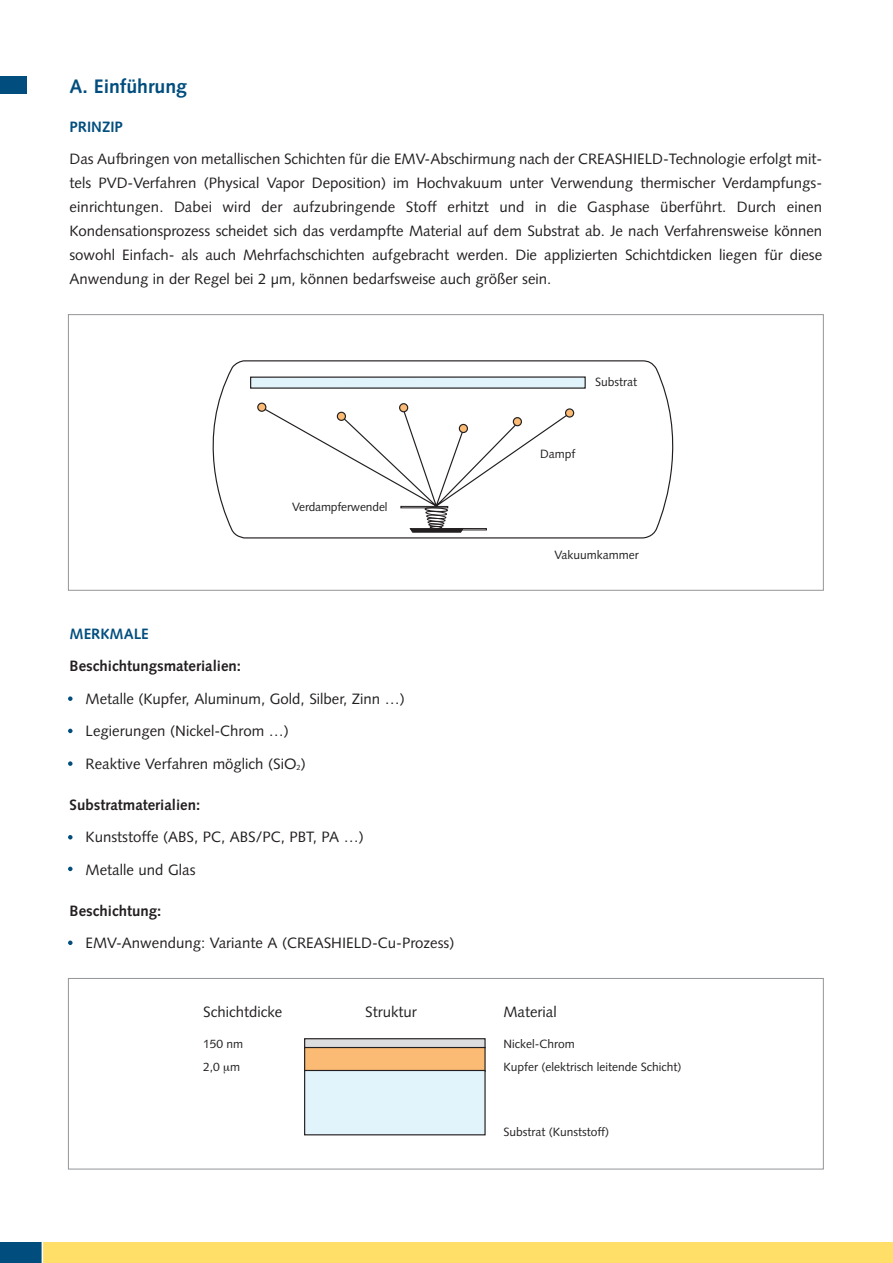
<style>
.page{position:relative;width:893px;height:1263px;background:#fff}
.page>*{position:absolute;margin:0;border:0;box-sizing:border-box;transform-origin:0 0}
.t1{font:700 19.5px "Syntax";color:#004d7e}
.t2{font:15px/24px "Syntax";color:#231f20}
.t3{font:700 15px "Syntax";color:#231f20}
.t4{font:700 15px "Syntax";color:#004d7e}
.t5{font:12px/23.4px "Syntax";color:#231f20}
</style>
<div class="page">
<div style="left:43px;top:1243px;width:850px;height:20px;background:#ffdf68"></div>
<div style="left:0;top:77px;width:26px;height:17px;background:#004d7e"></div>
<svg style="left:212px;top:360px;width:462px;height:179px"></svg>
<svg style="left:250px;top:376px;width:336px;height:13px;background:#bfccd2"></svg>
<svg style="left:258px;top:405px;width:312px;height:128px"></svg>
<div style="left:257px;top:403px;width:9px;height:9px;background:#fcbb74;border:1px solid #231f20;border-radius:50%"></div>
<div style="left:337px;top:412px;width:9px;height:9px;background:#fcbb74;border:1px solid #231f20;border-radius:50%"></div>
<div style="left:399px;top:403px;width:9px;height:9px;background:#fcbb74;border:1px solid #231f20;border-radius:50%"></div>
<div style="left:459px;top:424px;width:9px;height:9px;background:#fcbb74;border:1px solid #231f20;border-radius:50%"></div>
<div style="left:513px;top:417px;width:9px;height:9px;background:#fcbb74;border:1px solid #231f20;border-radius:50%"></div>
<div style="left:565px;top:408px;width:9px;height:10px;background:#fcbb74;border:1px solid #231f20;border-radius:50%"></div>
<svg style="left:68px;top:696px;width:5px;height:5px"></svg>
<svg style="left:68px;top:729px;width:5px;height:4px"></svg>
<svg style="left:68px;top:761px;width:5px;height:5px"></svg>
<svg style="left:68px;top:835px;width:5px;height:4px"></svg>
<svg style="left:68px;top:867px;width:5px;height:4px"></svg>
<svg style="left:68px;top:940px;width:5px;height:5px"></svg>
<div style="left:304px;top:1038px;width:182px;height:10px;background:#dcdddf;border:1px solid #231f20"></div>
<div style="left:304px;top:1047px;width:182px;height:25px;background:#fcbb74;border:1px solid #231f20"></div>
<div style="left:304px;top:1070px;width:182px;height:65px;background:#e1f4fc;border:1px solid #231f20"></div>
<div style="left:68px;top:978px;width:756px;height:191px;border:1px solid #939598"></div>
<div style="left:0;top:1243px;width:42px;height:20px;background:#004d7e"></div>
<h1 class="t1" style="left:70px;top:78px;width:119px">A. Einführung</h1>
<p class="t4" style="left:70px;top:120px;width:55px">PRINZIP</p>
<p class="t2" style="left:70px;top:148px;width:754px;text-align:justify">Das Aufbringen von metallischen Schichten für die EMV-Abschirmung nach der CREASHIELD-Technologie erfolgt mit&shy;tels PVD-Verfahren (Physical Vapor Deposition) im Hochvakuum unter Verwendung thermischer Verdampfungs&shy;einrichtungen. Dabei wird der aufzubringende Stoff erhitzt und in die Gasphase überführt. Durch einen Kondensationsprozess scheidet sich das verdampfte Material auf dem Substrat ab. Je nach Verfahrensweise können sowohl Einfach- als auch Mehrfachschichten aufgebracht werden. Die applizierten Schichtdicken liegen für diese Anwendung in der Regel bei 2 µm, können bedarfsweise auch größer sein.</p>
<p class="t5" style="left:292px;top:497px;width:97px">Verdampferwendel</p>
<p class="t4" style="left:70px;top:627px;width:81px">MERKMALE</p>
<p class="t3" style="left:70px;top:660px;width:173px">Beschichtungsmaterialien:</p>
<p class="t2" style="left:86px;top:684px;width:321px;line-height:32.5px">Metalle (Kupfer, Aluminum, Gold, Silber, Zinn …)<br>Legierungen (Nickel-Chrom …)<br>Reaktive Verfahren möglich (SiO<sub>2</sub>)</p>
<p class="t3" style="left:70px;top:798px;width:132px">Substratmaterialien:</p>
<p class="t2" style="left:86px;top:822px;width:280px;line-height:32.5px">Kunststoffe (ABS, PC, ABS/PC, PBT, PA …)<br>Metalle und Glas</p>
<p class="t3" style="left:70px;top:904px;width:93px">Beschichtung:</p>
<p class="t2" style="left:86px;top:932px;width:370px">EMV-Anwendung: Variante A (CREASHIELD-Cu-Prozess)</p>
<p class="t5" style="left:595px;top:372px;width:43px">Substrat</p>
<p class="t5" style="left:540px;top:443px;width:37px">Dampf</p>
<p class="t5" style="left:554px;top:544px;width:86px">Vakuumkammer</p>
<p class="t2" style="left:203px;top:1001px;width:81px">Schichtdicke</p>
<p class="t5" style="left:203px;top:1033px;width:42px">150 nm<br>2,0 m</p>
<p class="t2" style="left:365px;top:1001px;width:53px">Struktur</p>
<p class="t2" style="left:503px;top:1002px;width:55px">Material</p>
<p class="t5" style="left:503px;top:1033px;width:179px">Nickel-Chrom<br>Kupfer (elektrisch leitende Schicht)</p>
<p class="t5" style="left:503px;top:1122px;width:107px">Substrat (Kunststoff)</p>
</div>
